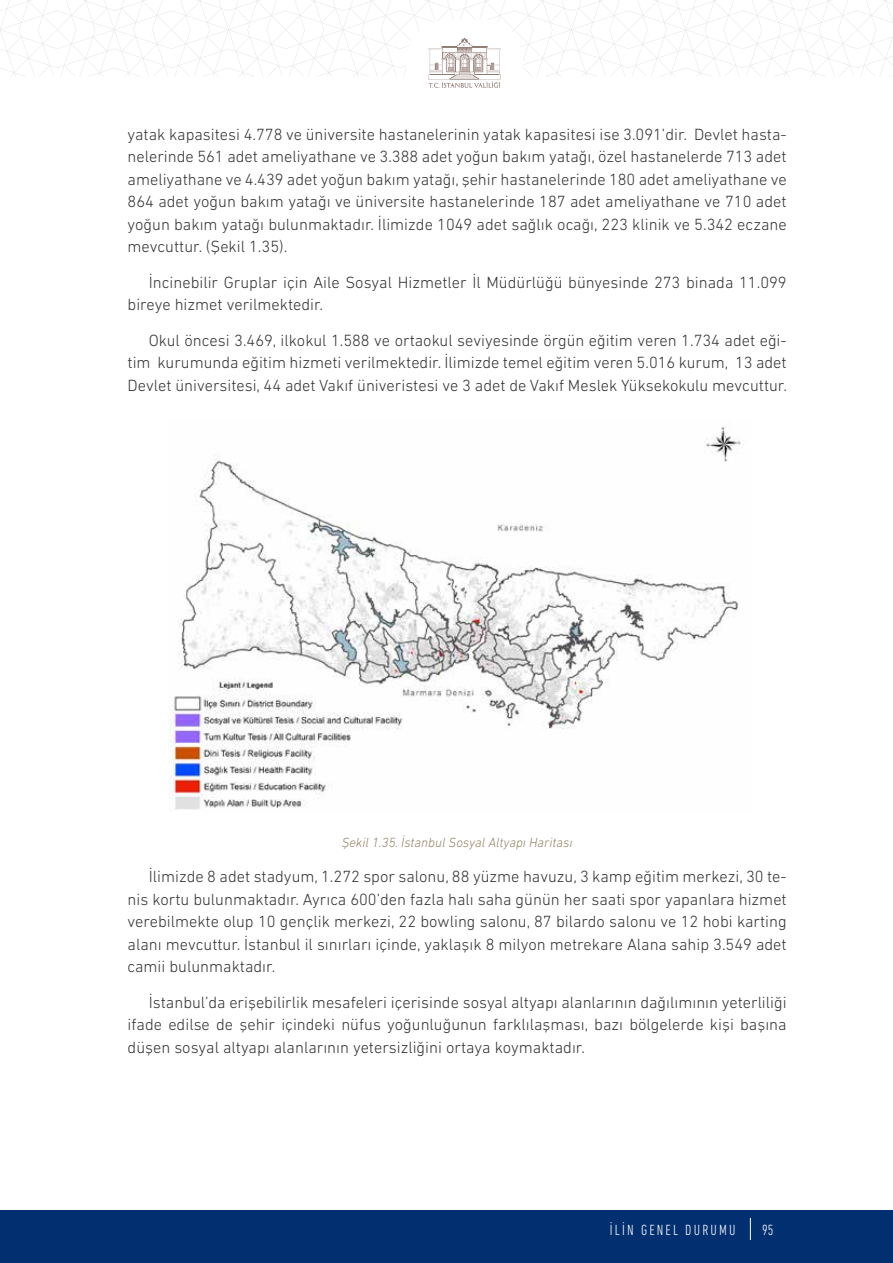
<style>
.page{position:relative;width:893px;height:1263px;background:#fff}
.page>*{position:absolute;margin:0;border:0;box-sizing:border-box;transform-origin:0 0}
.t1{font:300 16.5px/22.5px "DIN Next LT Pro";color:#333;text-align:justify}
.t2{font:300 condensed 15px "DIN Next LT Pro";letter-spacing:.145em;color:#fff}
.t3{font:italic 300 13.5px "DIN Next LT Pro";color:#8e7f61}
</style>
<div class="page">
<div style="left:0;top:1210px;width:893px;height:53px;background:#012f70"></div>
<svg style="left:750px;top:1218px;width:1px;height:22px"></svg>
<svg style="left:0;top:0;width:893px;height:88px"></svg>
<img style="left:169px;top:427px;width:575px;height:383px">
<p class="t1" style="left:128px;top:123px;width:661px">yatak kapasitesi 4.778 ve üniversite hastanelerinin yatak kapasitesi ise 3.091’dir. Devlet hasta&shy;nelerinde 561 adet ameliyathane ve 3.388 adet yoğun bakım yatağı, özel hastanelerde 713 adet ameliyathane ve 4.439 adet yoğun bakım yatağı, şehir hastanelerinde 180 adet ameliyathane ve 864 adet yoğun bakım yatağı ve üniversite hastanelerinde 187 adet ameliyathane ve 710 adet yoğun bakım yatağı bulunmaktadır. İlimizde 1049 adet sağlık ocağı, 223 klinik ve 5.342 eczane mevcuttur. (Şekil 1.35).</p>
<p class="t1" style="left:128px;top:271px;width:661px;text-indent:21px">İncinebilir Gruplar için Aile Sosyal Hizmetler İl Müdürlüğü bünyesinde 273 binada 11.099 bireye hizmet verilmektedir.</p>
<p class="t1" style="left:128px;top:328px;width:661px;text-indent:21px">Okul öncesi 3.469, ilkokul 1.588 ve ortaokul seviyesinde örgün eğitim veren 1.734 adet eği&shy;tim kurumunda eğitim hizmeti verilmektedir. İlimizde temel eğitim veren 5.016 kurum, 13 adet Devlet üniversitesi, 44 adet Vakıf üniveristesi ve 3 adet de Vakıf Meslek Yüksekokulu mevcuttur.</p>
<p class="t3" style="left:342px;top:835px;width:232px">Şekil 1.35. İstanbul Sosyal Altyapı Haritası</p>
<p class="t1" style="left:128px;top:865px;width:661px;text-indent:21px">İlimizde 8 adet stadyum, 1.272 spor salonu, 88 yüzme havuzu, 3 kamp eğitim merkezi, 30 te&shy;nis kortu bulunmaktadır. Ayrıca 600’den fazla halı saha günün her saati spor yapanlara hizmet verebilmekte olup 10 gençlik merkezi, 22 bowling salonu, 87 bilardo salonu ve 12 hobi karting alanı mevcuttur. İstanbul il sınırları içinde, yaklaşık 8 milyon metrekare Alana sahip 3.549 adet camii bulunmaktadır.</p>
<p class="t1" style="left:128px;top:990px;width:661px;text-indent:21px">İstanbul’da erişebilirlik mesafeleri içerisinde sosyal altyapı alanlarının dağılımının yeterliliği ifade edilse de şehir içindeki nüfus yoğunluğunun farklılaşması, bazı bölgelerde kişi başına düşen sosyal altyapı alanlarının yetersizliğini ortaya koymaktadır.</p>
<p class="t2" style="left:610px;top:1221px;width:127px">İLİN GENEL DURUMU</p>
<p class="t2" style="left:762px;top:1221px;width:13px">95</p>
</div>
